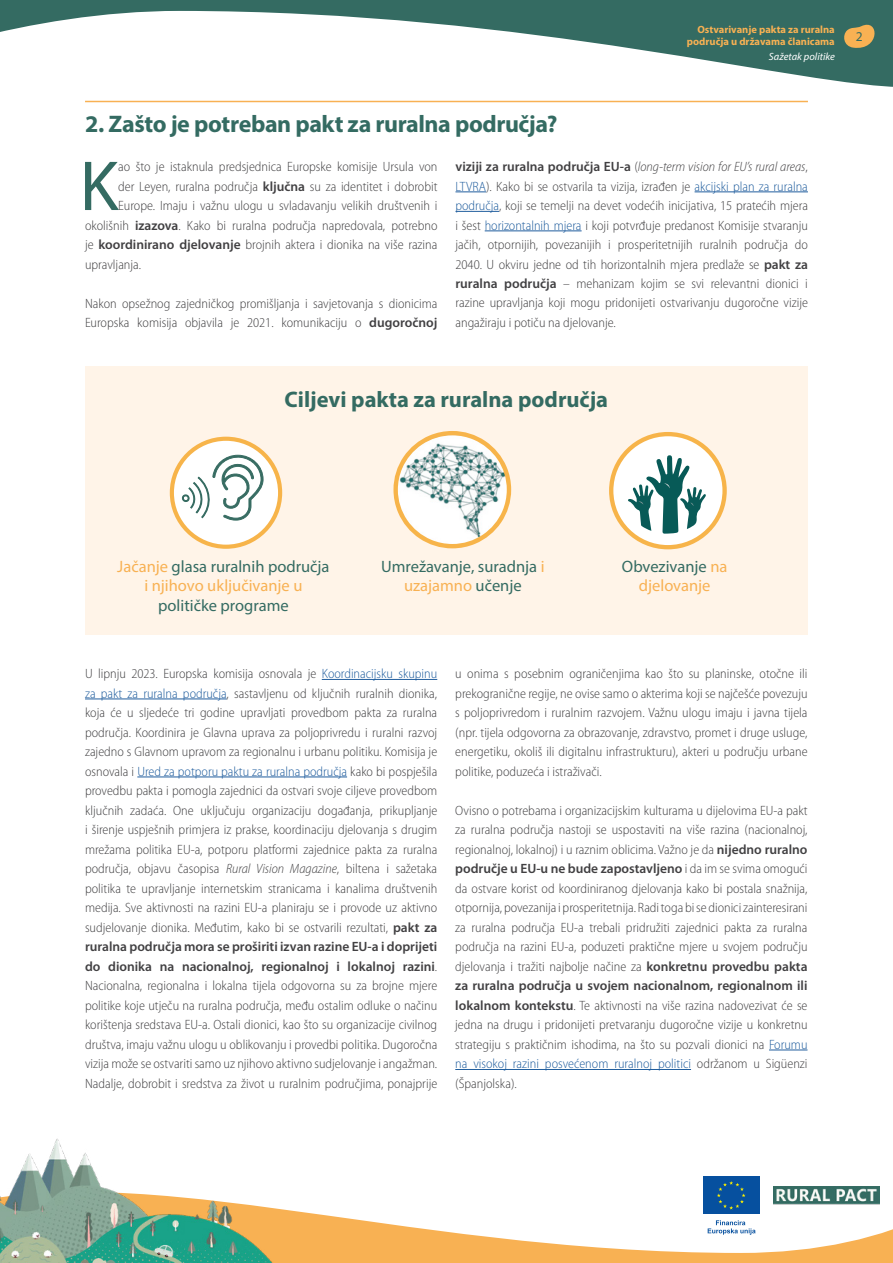
<style>
.page{position:relative;width:893px;height:1263px;background:#fff}
.page>*{position:absolute;margin:0;border:0;box-sizing:border-box;transform-origin:0 0}
.Body_text_first{font:71.4px "Myriad Pro";color:#346b62}
.Title_01{font:700 24px "Myriad Pro";letter-spacing:-.02em;color:#346b62}
.Title_figure{font:700 22.5px "Myriad Pro";color:#346b62}
.Text_figure{font:16.5px/19.5px "Myriad Pro";color:#346b62;text-align:center}
.Text_figure-2{font:16.5px/19.5px "Myriad Pro";color:#f8b153;text-align:center}
.Body_text{font:300 semi-condensed 13.5px/19.5px "Myriad Pro";color:#414042;text-align:justify}
.Body_text_first-2{font:300 semi-condensed 13.5px "Myriad Pro";color:#414042}
.t1{font:13.5px "Myriad Pro";color:#346b62}
.t2{font:700 10.5px/12px "Myriad Pro";color:#f8b153;text-align:right}
.t3{font:italic 10.5px "Myriad Pro";color:#fff}
.s1{font-weight:600;font-stretch:normal}
.s2{font-style:italic}
.s3{color:#215e9e}
.s4{color:#f8b153}
.s5{color:#346b62}
</style>
<div class="page">
<svg style="left:0;top:0;width:893px;height:87px"></svg>
<svg style="left:842px;top:17px;width:38px;height:34px"></svg>
<svg style="left:357px;top:1186px;width:536px;height:77px"></svg>
<img style="left:0;top:1138px;width:357px;height:125px">
<div style="left:702px;top:1175px;width:59px;height:40px;background:#fff"></div>
<div style="left:703px;top:1176px;width:57px;height:38px;background:#06509f"></div>
<svg style="left:717px;top:1181px;width:28px;height:28px"></svg>
<svg style="left:708px;top:1220px;width:47px;height:15px"></svg>
<img style="left:774px;top:1187px;width:105px;height:18px">
<hr style="left:85px;top:101px;width:723px;height:1px;background:#f8b153">
<hr style="left:455px;top:192px;width:31px;height:1px;background:#215e9e">
<hr style="left:695px;top:192px;width:113px;height:1px;background:#215e9e">
<hr style="left:455px;top:211px;width:44px;height:1px;background:#215e9e">
<hr style="left:485px;top:231px;width:97px;height:1px;background:#215e9e">
<div style="left:85px;top:366px;width:722px;height:269px;background:#fff4e8"></div>
<svg style="left:172px;top:439px;width:108px;height:108px;background:#fdf5e8"></svg>
<div style="left:170px;top:437px;width:112px;height:112px;border:4px solid #f7b44a;border-radius:50%"></div>
<svg style="left:181px;top:455px;width:82px;height:65px;background:#d8e1df"></svg>
<svg style="left:393px;top:431px;width:118px;height:117px"></svg>
<svg style="left:611px;top:434px;width:115px;height:115px;background:#fdf1df"></svg>
<div style="left:609px;top:432px;width:118px;height:117px;border:4px solid #f7b44a;border-radius:50%"></div>
<svg style="left:628px;top:455px;width:78px;height:79px;background:#9fbebc"></svg>
<hr style="left:322px;top:679px;width:115px;height:1px;background:#215e9e">
<hr style="left:85px;top:699px;width:142px;height:1px;background:#215e9e">
<hr style="left:137px;top:777px;width:210px;height:1px;background:#215e9e">
<hr style="left:769px;top:1050px;width:38px;height:1px;background:#215e9e">
<hr style="left:455px;top:1069px;width:236px;height:1px;background:#215e9e">
<p class="t2" style="left:687px;top:23px;width:149px">Ostvarivanje pakta za ruralna područja u državama članicama</p>
<p class="t3" style="left:769px;top:50px;width:67px">Sažetak politike</p>
<h1 class="Title_01" style="left:85px;top:108px;width:474px">2. Zašto je potreban pakt za ruralna područja?</h1>
<p class="Body_text_first" style="left:80px;top:142px;width:40px">K</p>
<p class="Body_text_first-2" style="left:118px;top:159px;width:321px">ao što je istaknula predsjednica Europske komisije Ursula von</p>
<p class="Body_text" style="left:455px;top:157px;width:354px"><span class="s1">viziji za ruralna područja EU-a</span> (<span class="s2">long-term vision for EU’s rural areas</span>, <span class="s3">LTVRA</span>). Kako bi se ostvarila ta vizija, izrađen je <span class="s3">akcijski plan za ruralna područja</span>, koji se temelji na devet vodećih inicijativa, 15 pratećih mjera i šest <span class="s3">horizontalnih mjera</span> i koji potvrđuje predanost Komisije stvaranju jačih, otpornijih, povezanijih i prosperitetnijih ruralnih područja do 2040. U okviru jedne od tih horizontalnih mjera predlaže se <span class="s1">pakt za ruralna područja</span> – mehanizam kojim se svi relevantni dionici i razine upravljanja koji mogu pridonijeti ostvarivanju dugoročne vizije angažiraju i potiču na djelovanje.</p>
<p class="Body_text_first-2" style="left:118px;top:179px;width:321px">der Leyen, ruralna područja <span class="s1">ključna</span> su za identitet i dobrobit</p>
<p class="Body_text_first-2" style="left:118px;top:198px;width:321px">Europe. Imaju i važnu ulogu u svladavanju velikih društvenih i</p>
<p class="Body_text_first-2" style="left:85px;top:218px;width:354px">okolišnih <span class="s1">izazova</span>. Kako bi ruralna područja napredovala, potrebno</p>
<p class="Body_text_first-2" style="left:85px;top:237px;width:354px">je <span class="s1">koordinirano djelovanje</span> brojnih aktera i dionika na više razina</p>
<p class="Body_text_first-2" style="left:85px;top:257px;width:58px">upravljanja.</p>
<p class="Body_text" style="left:85px;top:294px;width:354px">Nakon opsežnog zajedničkog promišljanja i savjetovanja s dionicima<br>Europska komisija objavila je 2021. komunikaciju o <span class="s1">dugoročnoj</span></p>
<p class="t1" style="left:856px;top:28px;width:8px">2</p>
<p class="Title_figure" style="left:285px;top:385px;width:325px">Ciljevi pakta za ruralna područja</p>
<p class="Text_figure" style="left:117px;top:556px;width:214px"><span class="s4">Jačanje</span> glasa ruralnih područja <span class="s4">i njihovo uključivanje u </span>političke programe</p>
<p class="Text_figure" style="left:381px;top:556px;width:165px">Umrežavanje, suradnja <span class="s4">i uzajamno</span> učenje</p>
<p class="Text_figure-2" style="left:622px;top:556px;width:107px"><span class="s5">Obvezivanje</span> na djelovanje</p>
<p class="Body_text" style="left:85px;top:664px;width:354px">U lipnju 2023. Europska komisija osnovala je <span class="s3">Koordinacijsku skupinu za pakt za ruralna područja</span>, sastavljenu od ključnih ruralnih dionika, koja će u sljedeće tri godine upravljati provedbom pakta za ruralna područja. Koordinira je Glavna uprava za poljoprivredu i ruralni razvoj zajedno s Glavnom upravom za regionalnu i urbanu politiku. Komisija je osnovala i <span class="s3">Ured za potporu paktu za ruralna područja</span> kako bi pospješila provedbu pakta i pomogla zajednici da ostvari svoje ciljeve provedbom ključnih zadaća. One uključuju organizaciju događanja, prikupljanje i širenje uspješnih primjera iz prakse, koordinaciju djelovanja s drugim mrežama politika EU-a, potporu platformi zajednice pakta za ruralna područja, objavu časopisa <span class="s2">Rural Vision Magazine</span>, biltena i sažetaka politika te upravljanje internetskim stranicama i kanalima društvenih medija. Sve aktivnosti na razini EU-a planiraju se i provode uz aktivno sudjelovanje dionika. Međutim, kako bi se ostvarili rezultati, <span class="s1">pakt za ruralna područja mora se proširiti izvan razine EU-a i doprijeti do dionika na nacionalnoj, regionalnoj i lokalnoj razini</span>.<br>Nacionalna, regionalna i lokalna tijela odgovorna su za brojne mjere politike koje utječu na ruralna područja, među ostalim odluke o načinu korištenja sredstava EU-a. Ostali dionici, kao što su organizacije civilnog društva, imaju važnu ulogu u oblikovanju i provedbi politika. Dugoročna vizija može se ostvariti samo uz njihovo aktivno sudjelovanje i angažman.<br>Nadalje, dobrobit i sredstva za život u ruralnim područjima, ponajprije</p>
<p class="Body_text" style="left:455px;top:664px;width:354px">u onima s posebnim ograničenjima kao što su planinske, otočne ili prekogranične regije, ne ovise samo o akterima koji se najčešće povezuju s poljoprivredom i ruralnim razvojem. Važnu ulogu imaju i javna tijela (npr. tijela odgovorna za obrazovanje, zdravstvo, promet i druge usluge, energetiku, okoliš ili digitalnu infrastrukturu), akteri u području urbane politike, poduzeća i istraživači.</p>
<p class="Body_text" style="left:455px;top:801px;width:354px">Ovisno o potrebama i organizacijskim kulturama u dijelovima EU-a pakt za ruralna područja nastoji se uspostaviti na više razina (nacionalnoj, regionalnoj, lokalnoj) i u raznim oblicima. Važno je da <span class="s1">nijedno ruralno područje u EU-u ne bude zapostavljeno</span> i da im se svima omogući da ostvare korist od koordiniranog djelovanja kako bi postala snažnija, otpornija, povezanija i prosperitetnija. Radi toga bi se dionici zainteresirani za ruralna područja EU-a trebali pridružiti zajednici pakta za ruralna područja na razini EU-a, poduzeti praktične mjere u svojem području djelovanja i tražiti najbolje načine za <span class="s1">konkretnu provedbu pakta za ruralna područja u svojem nacionalnom, regionalnom ili lokalnom kontekstu</span>. Te aktivnosti na više razina nadovezivat će se jedna na drugu i pridonijeti pretvaranju dugoročne vizije u konkretnu strategiju s praktičnim ishodima, na što su pozvali dionici na <span class="s3">Forumu na visokoj razini posvećenom ruralnoj politici</span> održanom u Sigüenzi (Španjolska).</p>
</div>
